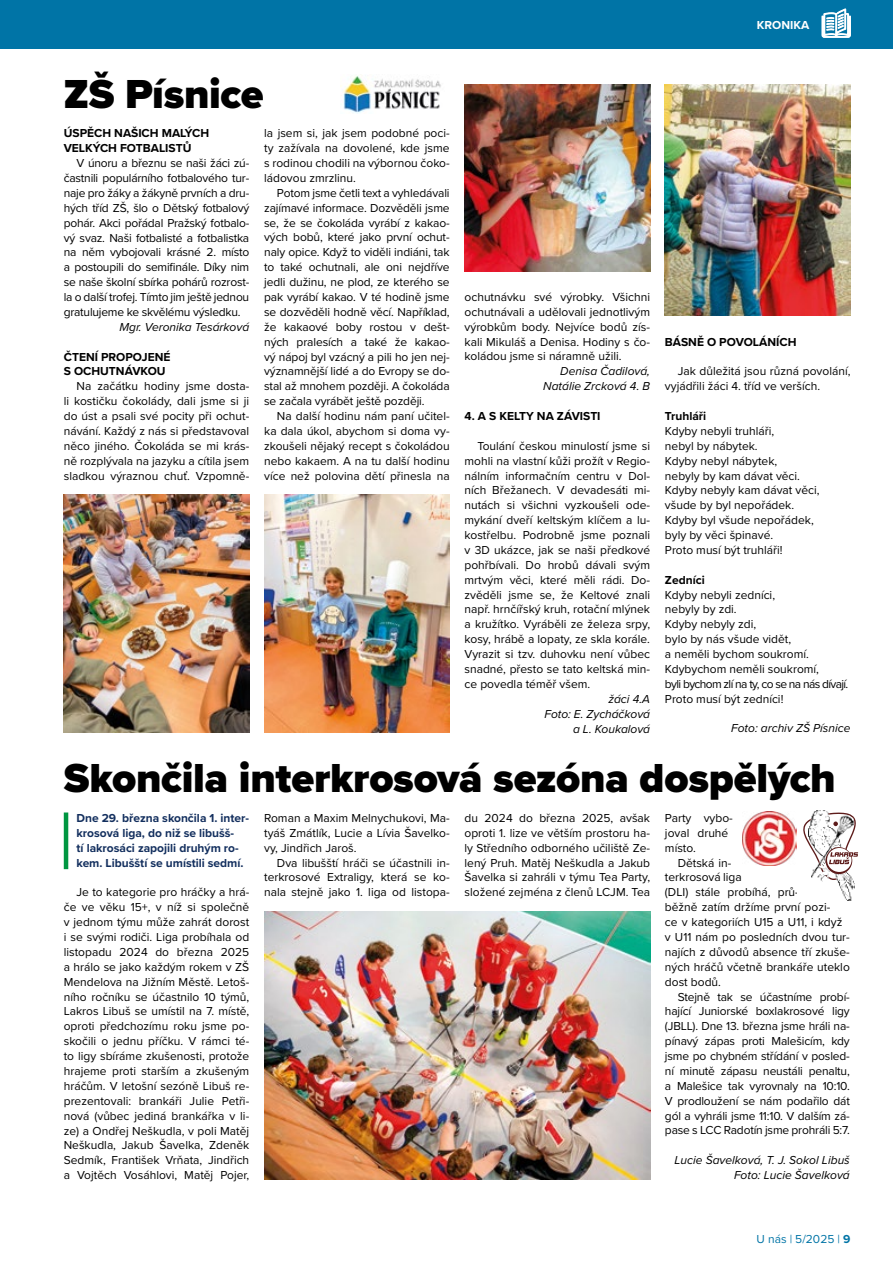
<style>
.page{position:relative;width:893px;height:1263px;background:#fff}
.page>*{position:absolute;margin:0;border:0;box-sizing:border-box;transform-origin:0 0}
.t1{font:900 42px "Proxima Nova";letter-spacing:-.005em;color:#000}
.t2{font:12px/14.9px "Proxima Nova";color:#000;text-align:justify}
.t3{font:italic 12px/14.9px "Proxima Nova";color:#000;text-align:right}
.t4{font:700 12px/14.9px "Proxima Nova";color:#000}
.t5{font:700 12px/14.9px "Proxima Nova";color:#132f5e}
.t6{font:12px "Proxima Nova";color:#0074a6}
.t7{font:700 12px "Proxima Nova";color:#fff}
.s1{font-weight:700}
</style>
<div class="page">
<div style="left:0;top:0;width:893px;height:48px;background:#0074a6"></div>
<svg style="left:822px;top:8px;width:29px;height:30px"></svg>
<img style="left:340px;top:76px;width:101px;height:38px">
<img style="left:64px;top:494px;width:185px;height:239px">
<img style="left:264px;top:494px;width:186px;height:239px">
<img style="left:665px;top:84px;width:185px;height:232px">
<img style="left:465px;top:84px;width:185px;height:187px">
<hr style="left:64px;top:812px;width:4px;height:57px;background:#009641">
<img style="left:264px;top:911px;width:386px;height:268px">
<svg style="left:803px;top:810px;width:56px;height:90px"></svg>
<img style="left:808px;top:815px;width:48px;height:62px">
<img style="left:742px;top:812px;width:54px;height:54px">
<p class="t7" style="left:757px;top:16px;width:54px">KRONIKA</p>
<h1 class="t1" style="left:64px;top:62px;width:201px">ZŠ Písnice</h1>
<p class="t4" style="left:64px;top:126px;width:147px">ÚSPĚCH NAŠICH MALÝCH<br>VELKÝCH FOTBALISTŮ</p>
<p class="t2" style="left:64px;top:155px;width:187px;text-indent:13px">V únoru a březnu se naši žáci zú&shy;častnili populárního fotbalového tur&shy;naje pro žáky a žákyně prvních a dru&shy;hých tříd ZŠ, šlo o Dětský fotbalový pohár. Akci pořádal Pražský fotbalo&shy;vý svaz. Naši fotbalisté a fotbalistka na něm vybojovali krásné 2. místo a postoupili do semifinále. Díky nim se naše školní sbírka pohárů rozrost&shy;la o další trofej. Tímto jim ještě jednou gratulujeme ke skvělému výsledku.</p>
<p class="t3" style="left:119px;top:319px;width:131px">Mgr. Veronika Tesárková</p>
<p class="t4" style="left:64px;top:349px;width:108px">ČTENÍ PROPOJENÉ<br>S OCHUTNÁVKOU</p>
<p class="t2" style="left:64px;top:378px;width:187px;text-indent:13px">Na začátku hodiny jsme dosta&shy;li kostičku čokolády, dali jsme si ji do úst a psali své pocity při ochut&shy;návání. Každý z nás si představoval něco jiného. Čokoláda se mi krás&shy;ně rozplývala na jazyku a cítila jsem sladkou výraznou chuť. Vzpomně-</p>
<p class="t2" style="left:264px;top:125px;width:187px">la jsem si, jak jsem podobné poci&shy;ty zažívala na dovolené, kde jsme s rodinou chodili na výbornou čoko&shy;ládovou zmrzlinu.</p>
<p class="t2" style="left:264px;top:185px;width:187px;text-indent:13px">Potom jsme četli text a vyhledávali zajímavé informace. Dozvěděli jsme se, že se čokoláda vyrábí z kakao&shy;vých bobů, které jako první ochut&shy;naly opice. Když to viděli indiáni, tak to také ochutnali, ale oni nejdříve jedli dužinu, ne plod, ze kterého se pak vyrábí kakao. V té hodině jsme se dozvěděli hodně věcí. Například, že kakaové boby rostou v dešt&shy;ných pralesích a také že kakao&shy;vý nápoj byl vzácný a pili ho jen nej&shy;významnější lidé a do Evropy se do&shy;stal až mnohem později. A čokoláda se začala vyrábět ještě později.</p>
<p class="t2" style="left:264px;top:408px;width:187px;text-indent:13px">Na další hodinu nám paní učitel&shy;ka dala úkol, abychom si doma vy&shy;zkoušeli nějaký recept s čokoládou nebo kakaem. A na tu další hodinu více než polovina dětí přinesla na</p>
<p class="t2" style="left:465px;top:289px;width:187px">ochutnávku své výrobky. Všichni ochutnávali a udělovali jednotlivým výrobkům body. Nejvíce bodů zís&shy;kali Mikuláš a Denisa. Hodiny s čo&shy;koládou jsme si náramně užili.</p>
<p class="t3" style="left:543px;top:363px;width:108px">Denisa Čadilová,<br>Natálie Zrcková 4. B</p>
<p class="t4" style="left:465px;top:408px;width:138px">4. A S KELTY NA ZÁVISTI</p>
<p class="t2" style="left:465px;top:438px;width:187px;text-indent:13px">Toulání českou minulostí jsme si mohli na vlastní kůži prožít v Regio&shy;nálním informačním centru v Dol&shy;ních Břežanech. V devadesáti mi&shy;nutách si všichni vyzkoušeli ode&shy;mykání dveří keltským klíčem a lu&shy;kostřelbu. Podrobně jsme poznali v 3D ukázce, jak se naši předkové pohřbívali. Do hrobů dávali svým mrtvým věci, které měli rádi. Do&shy;zvěděli jsme se, že Keltové znali např. hrnčířský kruh, rotační mlýnek a kružítko. Vyráběli ze železa srpy, kosy, hrábě a lopaty, ze skla korále.<br>Vyrazit si tzv. duhovku není vůbec snadné, přesto se tato keltská min&shy;ce povedla téměř všem.</p>
<p class="t3" style="left:545px;top:691px;width:107px">žáci 4.A<br>Foto: E. Zycháčková a L. Koukalová</p>
<p class="t4" style="left:665px;top:334px;width:133px">BÁSNĚ O POVOLÁNÍCH</p>
<p class="t2" style="left:665px;top:363px;width:187px;text-indent:13px">Jak důležitá jsou různá povolání, vyjádřili žáci 4. tříd ve verších.</p>
<p class="t4" style="left:665px;top:408px;width:43px">Truhláři</p>
<p class="t2" style="left:665px;top:423px;width:156px;text-align:left">Kdyby nebyli truhláři,<br>nebyl by nábytek.<br>Kdyby nebyl nábytek,<br>nebyly by kam dávat věci.<br>Kdyby nebyly kam dávat věci, všude by byl nepořádek.<br>Kdyby byl všude nepořádek, byly by věci špinavé.<br>Proto musí být truhláři!</p>
<p class="t4" style="left:665px;top:572px;width:41px">Zedníci</p>
<p class="t2" style="left:665px;top:587px;width:185px;text-align:left">Kdyby nebyli zedníci,<br>nebyly by zdi.<br>Kdyby nebyly zdi,<br>bylo by nás všude vidět,<br>a neměli bychom soukromí.<br>Kdybychom neměli soukromí,<br>byli bychom zlí na ty, co se na nás dívají.<br>Proto musí být zedníci!</p>
<p class="t3" style="left:731px;top:720px;width:121px">Foto: archiv ZŠ Písnice</p>
<h1 class="t1" style="left:64px;top:747px;width:773px">Skončila interkrosová sezóna dospělých</h1>
<p class="t5" style="left:77px;top:810px;width:174px">Dne 29. března skončila 1. inter&shy;krosová liga, do niž se libušš-<br>tí lakrosáci zapojili druhým ro&shy;kem. Libušští se umístili sedmí.</p>
<p class="t2" style="left:64px;top:884px;width:187px;text-indent:13px">Je to kategorie pro hráčky a hrá&shy;če ve věku 15+, v níž si společně v jednom týmu může zahrát dorost i se svými rodiči. Liga probíhala od listopadu 2024 do března 2025 a hrálo se jako každým rokem v ZŠ Mendelova na Jižním Městě. Letoš&shy;ního ročníku se účastnilo 10 týmů, Lakros Libuš se umístil na 7. místě, oproti předchozímu roku jsme po&shy;skočili o jednu příčku. V rámci té&shy;to ligy sbíráme zkušenosti, protože hrajeme proti starším a zkušeným hráčům. V letošní sezóně Libuš re&shy;prezentovali: brankáři Julie Petři&shy;nová (vůbec jediná brankářka v li&shy;ze) a Ondřej Neškudla, v poli Matěj Neškudla, Jakub Šavelka, Zdeněk Sedmík, František Vrňata, Jindřich a Vojtěch Vosáhlovi, Matěj Pojer,</p>
<p class="t2" style="left:264px;top:810px;width:187px">Roman a Maxim Melnychukovi, Ma&shy;tyáš Zmátlík, Lucie a Lívia Šavelko&shy;vy, Jindřich Jaroš.</p>
<p class="t2" style="left:264px;top:855px;width:187px;text-indent:13px">Dva libušští hráči se účastnili in&shy;terkrosové Extraligy, která se ko&shy;nala stejně jako 1. liga od listopa-</p>
<p class="t2" style="left:465px;top:810px;width:187px">du 2024 do března 2025, avšak oproti 1. lize ve větším prostoru ha&shy;ly Středního odborného učiliště Ze&shy;lený Pruh. Matěj Neškudla a Jakub Šavelka si zahráli v týmu Tea Party, složené zejména z členů LCJM. Tea</p>
<p class="t2" style="left:665px;top:810px;width:69px;text-align:left">Party vybo&shy;joval druhé místo.</p>
<p class="t2" style="left:665px;top:855px;width:186px;text-align:left;text-indent:13px">Dětská in-<br>terkrosová liga<br>(DLI) stále probíhá, prů-<br>běžně zatím držíme první pozi-<br>ce v kategoriích U15 a U11, i když v U11 nám po posledních dvou tur&shy;najích z důvodů absence tří zkuše&shy;ných hráčů včetně brankáře uteklo dost bodů.</p>
<p class="t2" style="left:665px;top:988px;width:186px;text-indent:13px">Stejně tak se účastníme probí&shy;hající Juniorské boxlakrosové ligy (JBLL). Dne 13. března jsme hráli na&shy;pínavý zápas proti Malešicím, kdy jsme po chybném střídání v posled&shy;ní minutě zápasu neustáli penaltu, a Malešice tak vyrovnaly na 10:10.<br>V prodloužení se nám podařilo dát gól a vyhráli jsme 11:10. V dalším zá&shy;pase s LCC Radotín jsme prohráli 5:7.</p>
<p class="t3" style="left:674px;top:1152px;width:177px">Lucie Šavelková, T. J. Sokol Libuš<br>Foto: Lucie Šavelková</p>
<p class="t6" style="left:756px;top:1230px;width:95px">U nás | 5/2025 | <span class="s1">9</span></p>
</div>
